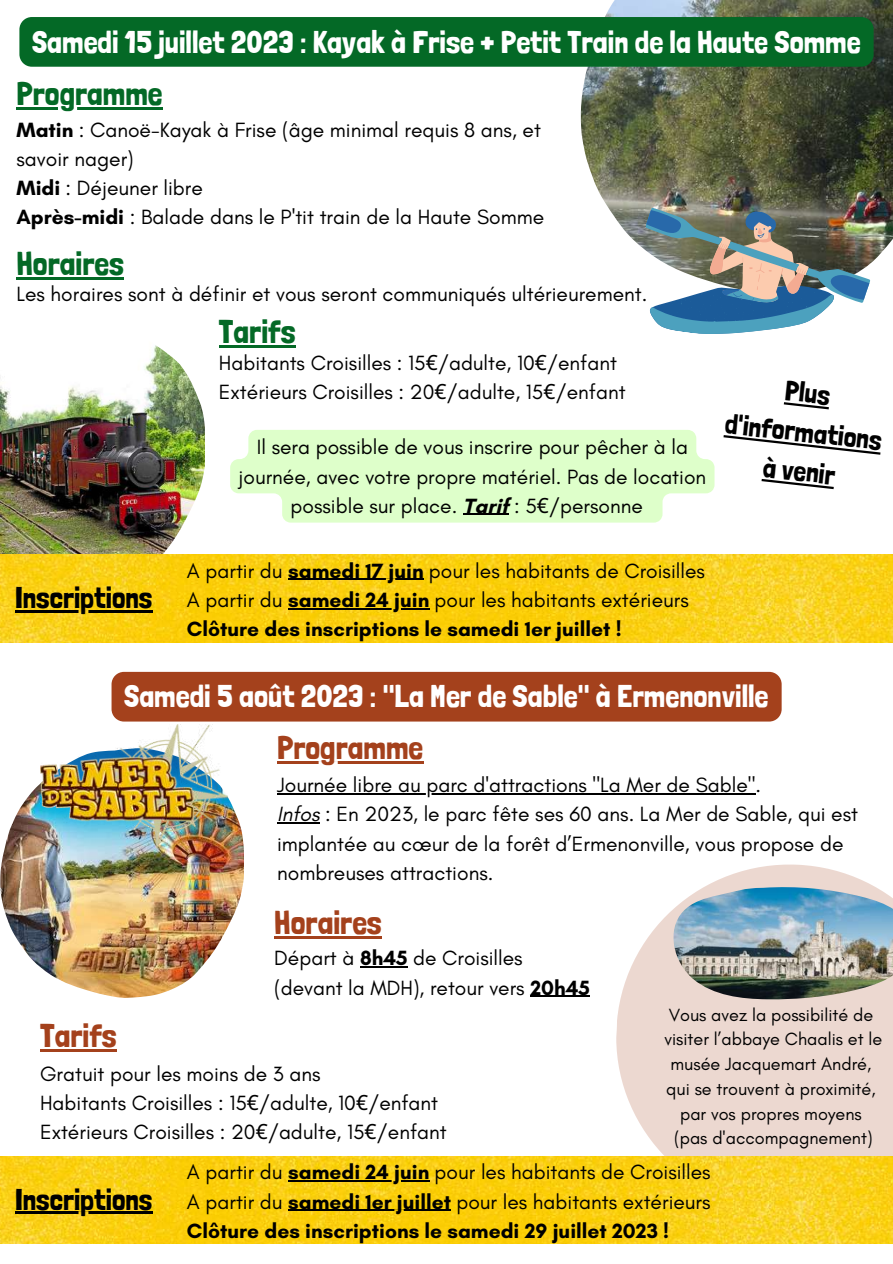
<style>
.page{position:relative;width:893px;height:1264px;background:#fff}
.page>*{position:absolute;margin:0;border:0;box-sizing:border-box;transform-origin:0 0}
.t1{font:33px "Londrina Solid";color:#a4411c}
.t2{font:33px "Londrina Solid";color:#046926}
.t3{font:32.85px "Londrina Solid";color:#a4411c}
.t4{font:32.85px "Londrina Solid";color:#046926}
.t5{font:31.35px "Londrina Solid";color:#fff}
.t6{font:30px "Londrina Solid";color:#000}
.t7{font:28.2px/39.3px "Londrina Solid";color:#000;text-align:center}
.t8{font:21px/29.2px "Glacial Indifference";color:#000}
.t9{font:18px/24.8px "Glacial Indifference";color:#000;text-align:center}
.s1{font-weight:700}
.s2{font-family:"Noto Sans"}
.s3{font-style:italic}
</style>
<div class="page">
<img style="left:0;top:345px;width:205px;height:209px">
<img style="left:581px;top:0;width:311px;height:259px">
<img style="left:0;top:784px;width:243px;height:213px">
<img style="left:632px;top:197px;width:244px;height:137px">
<img style="left:40px;top:724px;width:188px;height:123px">
<svg style="left:616px;top:864px;width:276px;height:292px;fill:#ecd8d0"></svg>
<img style="left:0;top:1156px;width:892px;height:87px">
<img style="left:0;top:554px;width:892px;height:88px">
<img style="left:673px;top:887px;width:219px;height:112px">
<hr style="left:274px;top:936px;width:108px;height:2px;background:#a4411c">
<hr style="left:40px;top:1049px;width:77px;height:2px;background:#a4411c">
<hr style="left:277px;top:793px;width:478px;height:1px;background:#000">
<hr style="left:277px;top:822px;width:42px;height:1px;background:#000">
<hr style="left:277px;top:761px;width:146px;height:3px;background:#a4411c">
<hr style="left:360px;top:966px;width:47px;height:1px;background:#000">
<hr style="left:530px;top:995px;width:60px;height:1px;background:#000">
<hr style="left:16px;top:277px;width:108px;height:2px;background:#046926">
<hr style="left:219px;top:345px;width:76px;height:2px;background:#046926">
<hr style="left:16px;top:107px;width:146px;height:3px;background:#046926">
<div style="left:19px;top:17px;width:854px;height:50px;background:#046926;border-radius:12px"></div>
<div style="left:111px;top:672px;width:670px;height:49px;background:#a4411c;border-radius:12px"></div>
<hr style="left:288px;top:1180px;width:141px;height:1px;background:#000">
<hr style="left:288px;top:1209px;width:163px;height:1px;background:#000">
<hr style="left:15px;top:1211px;width:137px;height:2px;background:#000">
<hr style="left:288px;top:579px;width:135px;height:1px;background:#000">
<hr style="left:288px;top:608px;width:141px;height:1px;background:#000">
<hr style="left:15px;top:610px;width:137px;height:2px;background:#000">
<svg style="left:230px;top:430px;width:484px;height:92px;background:#e0fece"></svg>
<hr style="left:463px;top:514px;width:46px;height:1px;background:#000">
<svg style="left:783px;top:402px;width:45px;height:7px"></svg>
<svg style="left:723px;top:435px;width:157px;height:20px"></svg>
<svg style="left:761px;top:479px;width:72px;height:10px"></svg>
<h3 class="t5" style="left:32px;top:23px;width:830px">Samedi 15 juillet 2023 : Kayak à Frise + Petit Train de la Haute Somme</h3>
<h2 class="t4" style="left:16px;top:74px;width:147px">Programme</h2>
<p class="t8" style="left:16px;top:114px;width:529px"><span class="s1">Matin</span> : Canoë-Kayak à Frise (âge minimal requis 8 ans, et savoir nager)<br><span class="s1">Midi</span> : Déjeuner libre<br><span class="s1">Après-midi</span> : Balade dans le P'tit train de la Haute Somme</p>
<h1 class="t2" style="left:16px;top:244px;width:109px">Horaires</h1>
<p class="t8" style="left:16px;top:279px;width:632px">Les horaires sont à définir et vous seront communiqués ultérieurement.</p>
<h3 class="t6" style="left:15px;top:579px;width:139px">Inscriptions</h3>
<h1 class="t2" style="left:219px;top:311px;width:78px">Tarifs</h1>
<p class="t8" style="left:219px;top:348px;width:408px">Habitants Croisilles : 15<span class="s2">€</span>/adulte, 10<span class="s2">€</span>/enfant<br>Extérieurs Croisilles : 20<span class="s2">€</span>/adulte, 15<span class="s2">€</span>/enfant</p>
<p class="t8" style="left:238px;top:432px;width:469px;text-align:center">Il sera possible de vous inscrire pour pêcher à la journée, avec votre propre matériel. Pas de location possible sur place. <span class="s1">Tarif</span> : 5<span class="s2">€</span>/personne</p>
<p class="t8" style="left:187px;top:555px;width:519px">A partir du <span class="s1">samedi 17 juin</span> pour les habitants de Croisilles<br>A partir du <span class="s1">samedi 24 juin</span> pour les habitants extérieurs<br><span class="s1">Clôture des inscriptions le samedi 1er juillet !</span></p>
<h3 class="t7" style="left:731px;top:364px;width:159px;rotate:6deg">Plus d'informations à venir</h3>
<h3 class="t5" style="left:124px;top:677px;width:646px">Samedi 5 août 2023 : "La Mer de Sable" à Ermenonville</h3>
<h2 class="t3" style="left:277px;top:728px;width:147px">Programme</h2>
<p class="t8" style="left:277px;top:770px;width:582px">Journée libre au parc d'attractions "La Mer de Sable".<br><span class="s3">Infos</span> : En 2023, le parc fête ses 60 ans. La Mer de Sable, qui est implantée au cœur de la forêt d’Ermenonville, vous propose de nombreuses attractions.</p>
<h1 class="t1" style="left:274px;top:902px;width:109px">Horaires</h1>
<h1 class="t1" style="left:40px;top:1015px;width:78px">Tarifs</h1>
<p class="t8" style="left:274px;top:943px;width:317px">Départ à <span class="s1">8h45</span> de Croisilles (devant la MDH), retour vers <span class="s1">20h45</span></p>
<p class="t8" style="left:40px;top:1059px;width:408px">Gratuit pour les moins de 3 ans<br>Habitants Croisilles : 15<span class="s2">€</span>/adulte, 10<span class="s2">€</span>/enfant<br>Extérieurs Croisilles : 20<span class="s2">€</span>/adulte, 15<span class="s2">€</span>/enfant</p>
<p class="t9" style="left:664px;top:1001px;width:219px">Vous avez la possibilité de visiter l’abbaye Chaalis et le musée Jacquemart André, qui se trouvent à proximité, par vos propres moyens (pas d'accompagnement)</p>
<h3 class="t6" style="left:15px;top:1181px;width:139px">Inscriptions</h3>
<p class="t8" style="left:187px;top:1157px;width:525px;text-align:justify">A partir du <span class="s1">samedi 24 juin</span> pour les habitants de Croisilles A partir du <span class="s1">samedi 1er juillet</span> pour les habitants extérieurs <span class="s1">Clôture des inscriptions le samedi 29 juillet 2023 !</span></p>
</div>
